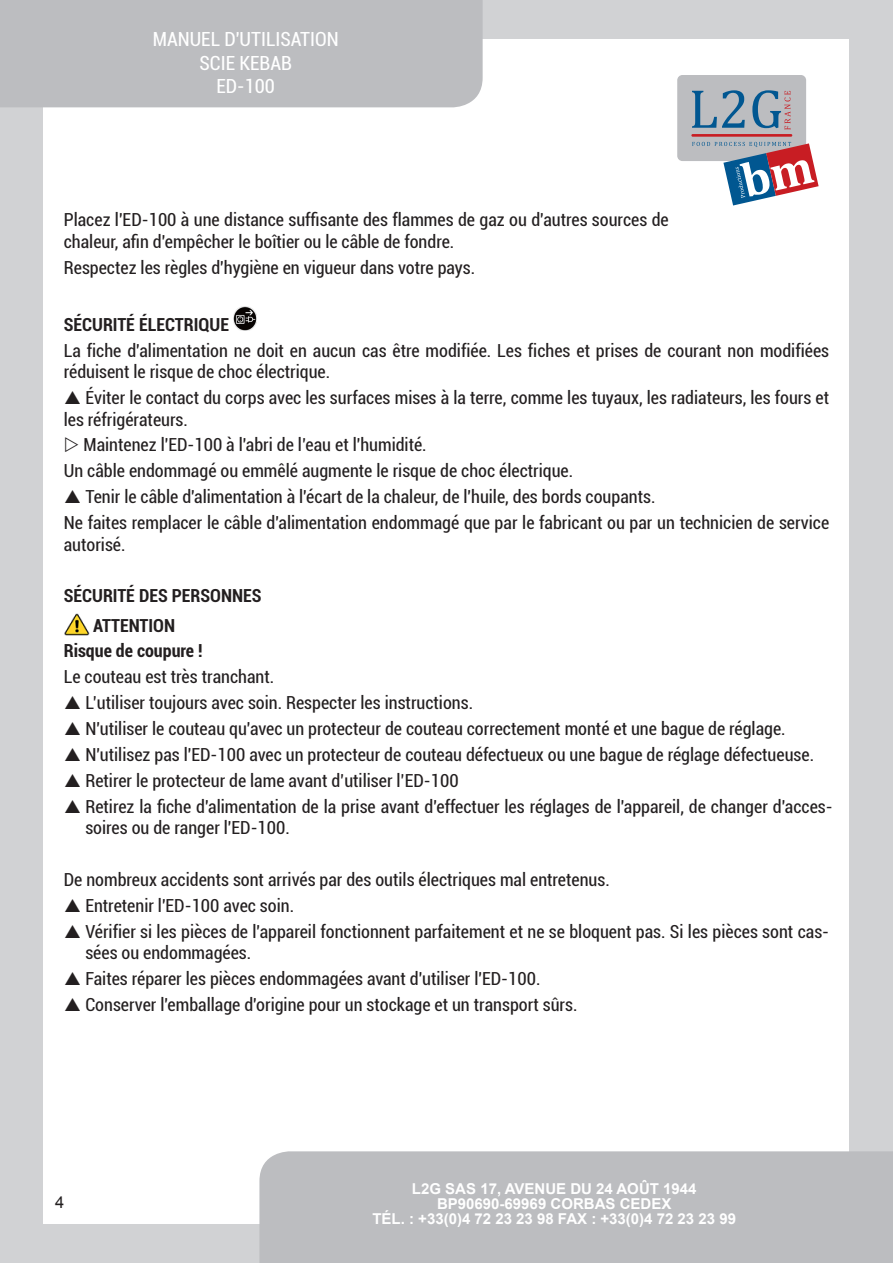
<style>
.page{position:relative;width:893px;height:1263px;background:#d1d2d4}
.page>*{position:absolute;margin:0;border:0;box-sizing:border-box;transform-origin:0 0}
.t1{font:condensed 19.5px/23.4px "Roboto";color:#fff;text-align:center}
.paragraphe{font:condensed 18px/21.6px "Roboto";color:#231f20}
.paragraphe-2{font:700 condensed 18px "Roboto";color:#231f20}
.t2{font:16.5px "Arial";color:#231f20}
.t3{font:700 15px/15px "Arial";color:#fff;text-align:center}
</style>
<div class="page">
<div style="left:44px;top:39px;width:805px;height:1185px;background:#fff"></div>
<div style="left:0;top:0;width:483px;height:107px;background:#bcbdc0"></div>
<div style="left:259px;top:1151px;width:634px;height:112px;background:#bcbdc0"></div>
<div style="left:677px;top:75px;width:129px;height:86px;background:#bcbdc0;border-radius:5px"></div>
<svg style="left:692px;top:90px;width:53px;height:38px"></svg>
<svg style="left:752px;top:90px;width:38px;height:40px"></svg>
<hr style="left:691px;top:134px;width:101px;height:3px;background:#c81d23">
<svg style="left:692px;top:142px;width:127px;height:63px"></svg>
<img style="left:233px;top:307px;width:24px;height:24px">
<img style="left:64px;top:613px;width:25px;height:23px">
<p class="t1" style="left:153px;top:27px;width:188px">MANUEL D'UTILISATION<br>SCIE KEBAB<br>ED-100</p>
<p class="paragraphe" style="left:64px;top:208px;width:606px">Placez l'ED-100 à une distance suffisante des flammes de gaz ou d'autres sources de chaleur, afin d'empêcher le boîtier ou le câble de fondre.</p>
<p class="paragraphe" style="left:64px;top:256px;width:413px">Respectez les règles d'hygiène en vigueur dans votre pays.</p>
<p class="paragraphe-2" style="left:64px;top:312px;width:167px">SÉCURITÉ ÉLECTRIQUE</p>
<p class="paragraphe" style="left:64px;top:339px;width:767px">La fiche d'alimentation ne doit en aucun cas être modifiée. Les fiches et prises de courant non modifiées réduisent le risque de choc électrique.</p>
<p class="paragraphe" style="left:64px;top:386px;width:767px;text-indent:22px">Éviter le contact du corps avec les surfaces mises à la terre, comme les tuyaux, les radiateurs, les fours et les réfrigérateurs.</p>
<p class="paragraphe" style="left:84px;top:434px;width:345px">Maintenez l'ED-100 à l'abri de l’eau et l'humidité.</p>
<p class="paragraphe" style="left:64px;top:459px;width:511px">Un câble endommagé ou emmêlé augmente le risque de choc électrique.</p>
<p class="paragraphe" style="left:85px;top:485px;width:572px">Tenir le câble d'alimentation à l'écart de la chaleur, de l'huile, des bords coupants.</p>
<p class="paragraphe" style="left:64px;top:511px;width:767px">Ne faites remplacer le câble d'alimentation endommagé que par le fabricant ou par un technicien de service autorisé.</p>
<p class="paragraphe-2" style="left:64px;top:583px;width:199px">SÉCURITÉ DES PERSONNES</p>
<p class="paragraphe-2" style="left:93px;top:612px;width:83px">ATTENTION</p>
<p class="paragraphe-2" style="left:64px;top:638px;width:140px">Risque de coupure !</p>
<p class="paragraphe" style="left:64px;top:665px;width:212px">Le couteau est très tranchant.</p>
<p class="paragraphe" style="left:85px;top:691px;width:389px">L’utiliser toujours avec soin. Respecter les instructions.</p>
<p class="paragraphe" style="left:85px;top:717px;width:702px">N'utiliser le couteau qu'avec un protecteur de couteau correctement monté et une bague de réglage.</p>
<p class="paragraphe" style="left:85px;top:743px;width:730px">N'utilisez pas l'ED-100 avec un protecteur de couteau défectueux ou une bague de réglage défectueuse.</p>
<p class="paragraphe" style="left:85px;top:769px;width:375px">Retirer le protecteur de lame avant d’utiliser l’ED-100</p>
<p class="paragraphe" style="left:85px;top:795px;width:749px">Retirez la fiche d'alimentation de la prise avant d'effectuer les réglages de l'appareil, de changer d'acces&shy;soires ou de ranger l'ED-100.</p>
<p class="paragraphe" style="left:64px;top:868px;width:547px">De nombreux accidents sont arrivés par des outils électriques mal entretenus.</p>
<p class="paragraphe" style="left:85px;top:894px;width:210px">Entretenir l'ED-100 avec soin.</p>
<p class="paragraphe" style="left:85px;top:920px;width:745px">Vérifier si les pièces de l'appareil fonctionnent parfaitement et ne se bloquent pas. Si les pièces sont cas&shy;sées ou endommagées.</p>
<p class="paragraphe" style="left:85px;top:967px;width:457px">Faites réparer les pièces endommagées avant d'utiliser l'ED-100.</p>
<p class="paragraphe" style="left:85px;top:993px;width:493px">Conserver l'emballage d'origine pour un stockage et un transport sûrs.</p>
<p class="t2" style="left:55px;top:1191px;width:11px">4</p>
<p class="t3" style="left:372px;top:1181px;width:365px">L2G SAS 17, AVENUE DU 24 AOÛT 1944<br>BP90690-69969 CORBAS CEDEX<br>TÉL. : +33(0)4 72 23 23 98 FAX : +33(0)4 72 23 23 99</p>
</div>
